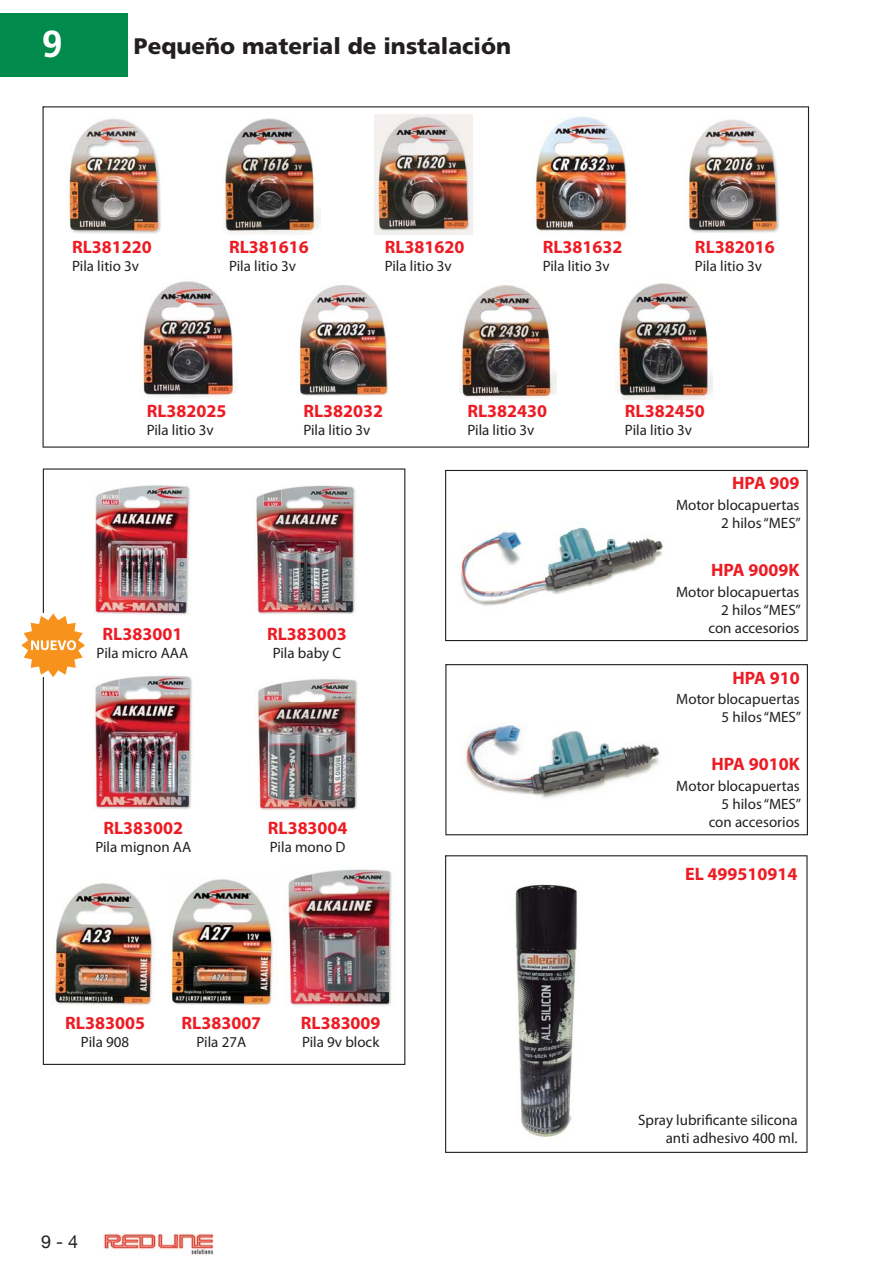
<style>
.page{position:relative;width:893px;height:1263px;background:#fff}
.page>*{position:absolute;margin:0;border:0;box-sizing:border-box;transform-origin:0 0}
.t1{font:700 37.5px "Frutiger";color:#fff}
.t2{font:900 22.5px "Frutiger";color:#231f20}
.t3{font:700 18px "Myriad Pro";color:#ed1c24}
.t4{font:18px "Helvetica Neue";color:#231f20}
.t5{font:15px/18px "Myriad Pro";color:#231f20;text-align:right}
</style>
<div class="page">
<div style="left:0;top:13px;width:128px;height:64px;background:#008a4b"></div>
<svg style="left:445px;top:664px;width:363px;height:171px"></svg>
<svg style="left:445px;top:470px;width:363px;height:171px"></svg>
<svg style="left:445px;top:855px;width:362px;height:298px"></svg>
<img style="left:43px;top:468px;width:362px;height:597px">
<svg style="left:21px;top:613px;width:64px;height:64px"></svg>
<img style="left:43px;top:106px;width:766px;height:342px">
<img style="left:103px;top:1233px;width:111px;height:22px">
<h1 class="t1" style="left:42px;top:29px;width:22px">9</h1>
<h2 class="t2" style="left:134px;top:37px;width:379px">Pequeño material de instalación</h2>
<p class="t3" style="left:72px;top:236px;width:81px">RL381220</p>
<p class="t5" style="left:72px;top:257px;width:69px">Pila litio 3v</p>
<p class="t3" style="left:229px;top:236px;width:81px">RL381616</p>
<p class="t5" style="left:229px;top:257px;width:69px">Pila litio 3v</p>
<p class="t3" style="left:385px;top:236px;width:81px">RL381620</p>
<p class="t5" style="left:385px;top:257px;width:69px">Pila litio 3v</p>
<p class="t3" style="left:543px;top:236px;width:81px">RL381632</p>
<p class="t5" style="left:543px;top:257px;width:69px">Pila litio 3v</p>
<p class="t3" style="left:695px;top:236px;width:81px">RL382016</p>
<p class="t5" style="left:695px;top:257px;width:69px">Pila litio 3v</p>
<p class="t3" style="left:147px;top:401px;width:81px">RL382025</p>
<p class="t5" style="left:147px;top:421px;width:69px">Pila litio 3v</p>
<p class="t3" style="left:303px;top:401px;width:81px">RL382032</p>
<p class="t5" style="left:303px;top:421px;width:69px">Pila litio 3v</p>
<p class="t3" style="left:103px;top:627px;width:81px">RL383001</p>
<p class="t5" style="left:97px;top:646px;width:93px">Pila micro AAA</p>
<p class="t3" style="left:103px;top:821px;width:81px">RL383002</p>
<p class="t5" style="left:95px;top:840px;width:97px">Pila mignon AA</p>
<p class="t3" style="left:267px;top:627px;width:81px">RL383003</p>
<p class="t5" style="left:273px;top:646px;width:70px">Pila baby C</p>
<p class="t3" style="left:268px;top:821px;width:81px">RL383004</p>
<p class="t5" style="left:270px;top:840px;width:77px">Pila mono D</p>
<p class="t3" style="left:65px;top:1016px;width:81px">RL383005</p>
<p class="t5" style="left:81px;top:1035px;width:50px">Pila 908</p>
<p class="t3" style="left:181px;top:1016px;width:81px">RL383007</p>
<p class="t5" style="left:197px;top:1035px;width:51px">Pila 27A</p>
<p class="t3" style="left:301px;top:1016px;width:81px">RL383009</p>
<p class="t5" style="left:302px;top:1035px;width:79px">Pila 9v block</p>
<p class="t4" style="left:41px;top:1231px;width:39px">9 - 4</p>
<p class="t3" style="left:467px;top:401px;width:81px">RL382430</p>
<p class="t5" style="left:467px;top:421px;width:69px">Pila litio 3v</p>
<p class="t3" style="left:625px;top:401px;width:81px">RL382450</p>
<p class="t5" style="left:625px;top:421px;width:69px">Pila litio 3v</p>
<p class="t3" style="left:732px;top:473px;width:69px">HPA 909</p>
<p class="t5" style="left:676px;top:498px;width:126px">Motor blocapuertas<br>2 hilos “MES”</p>
<p class="t3" style="left:711px;top:559px;width:90px">HPA 9009K</p>
<p class="t5" style="left:676px;top:584px;width:126px">Motor blocapuertas<br>2 hilos “MES”<br>con accesorios</p>
<p class="t3" style="left:732px;top:667px;width:69px">HPA 910</p>
<p class="t5" style="left:676px;top:692px;width:126px">Motor blocapuertas<br>5 hilos “MES”</p>
<p class="t3" style="left:711px;top:753px;width:90px">HPA 9010K</p>
<p class="t5" style="left:676px;top:778px;width:126px">Motor blocapuertas<br>5 hilos “MES”<br>con accesorios</p>
<p class="t3" style="left:685px;top:867px;width:114px">EL 499510914</p>
<p class="t5" style="left:638px;top:1112px;width:161px">Spray lubrificante silicona anti adhesivo 400 ml.</p>
</div>
